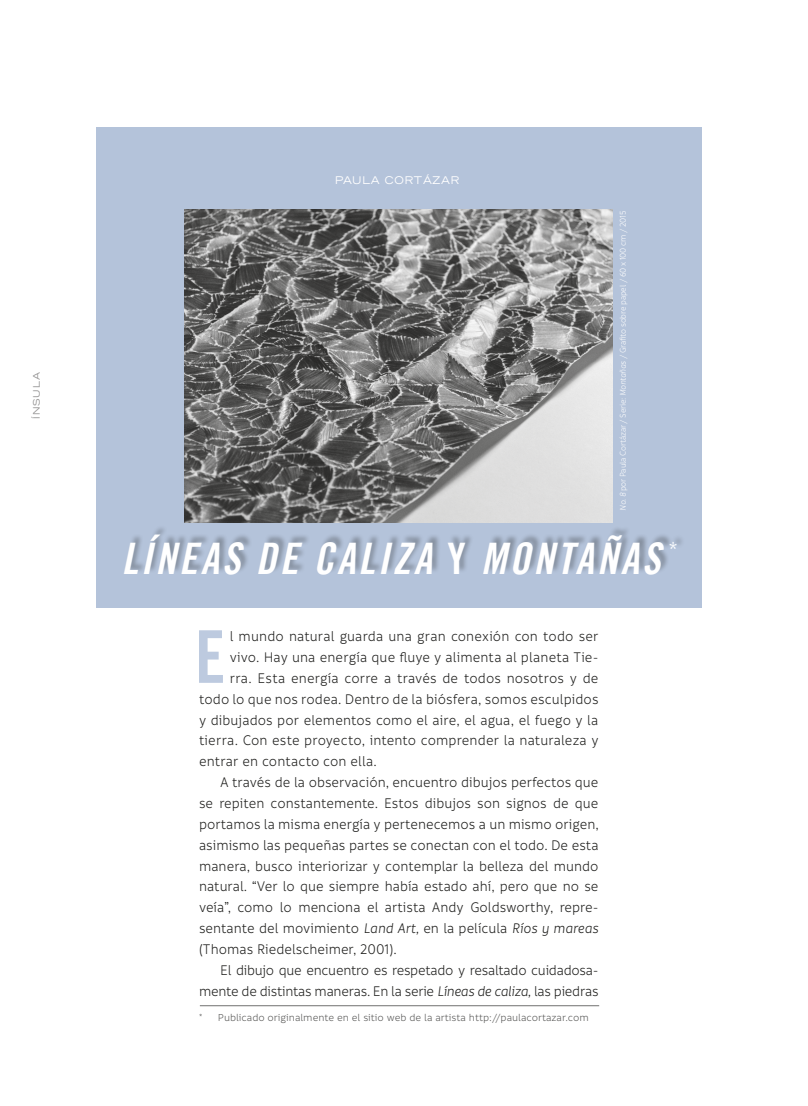
<style>
.page{position:relative;width:808px;height:1106px;background:#fff}
.page>*{position:absolute;margin:0;border:0;box-sizing:border-box;transform-origin:0 0}
.Capitular{font:72.75px "Trade Gothic LT Bold Cond Twenty";color:#bdcadf;scale:.95 1}
.Títulos_poesía{font:43.5px "Trade Gothic LT Bold Cond Twenty Obl";letter-spacing:.075em;color:#fff;scale:.95 1}
.Cuerpo_de_texto_con{font:15px/20.9px "Informative";letter-spacing:-.02em;color:#1d1d1b;text-align:justify;scale:.95 1}
.Capitular-2{font:15px "Informative";letter-spacing:.005em;color:#1d1d1b;scale:.95 1}
.Notas_al_pie{font:10.8px "Informative";letter-spacing:-.005em;color:#575756}
.autores{font:expanded 10.5px "Trade Gothic LT";letter-spacing:.075em;color:#fff;scale:.95 1}
.Pies_de_fotos{font:9px "Informative";letter-spacing:-.03em;color:#fff;scale:.95 1}
.t1{font:expanded 9px "Trade Gothic LT";letter-spacing:.1em;color:#939292}
.s1{font-style:italic}
.s2{font-family:"Trade Gothic LT Bold Cond Twenty"}
</style>
<div class="page">
<div style="left:96px;top:128px;width:606px;height:480px;background:#b4c3da"></div>
<img style="left:185px;top:209px;width:427px;height:313px">
<div style="left:124px;top:525px;width:562px;height:49px;background:#1d1d1b;opacity:.31"></div>
<hr style="left:200px;top:1005px;width:399px;height:1px;background:#70706f">
<p class="t1" style="left:31px;top:419px;width:48px;rotate:-90deg">ÍNSULA</p>
<p class="autores" style="left:335px;top:173px;width:132px">PAULA CORTÁZAR</p>
<p class="Pies_de_fotos" style="left:618px;top:510px;width:317px;rotate:-90deg"><span class="s1">No. 8</span> por Paula Cortázar / Serie: <span class="s1">Montañas</span> / Grafito sobre papel / 60 x 100 cm / 2015</p>
<p class="Títulos_poesía" style="left:122px;top:532px;width:587px">LÍNEAS DE CALIZA <span class="s2">Y</span> MONTAÑAS <sup>*</sup></p>
<p class="Capitular" style="left:195px;top:612px;width:34px">E</p>
<p class="Capitular-2" style="left:230px;top:628px;width:390px">l mundo natural guarda una gran conexión con todo ser</p>
<p class="Capitular-2" style="left:230px;top:649px;width:390px">vivo. Hay una energía que fluye y alimenta al planeta Tie-</p>
<p class="Capitular-2" style="left:230px;top:670px;width:390px">rra. Esta energía corre a través de todos nosotros y de</p>
<p class="Capitular-2" style="left:199px;top:691px;width:422px">todo lo que nos rodea. Dentro de la biósfera, somos esculpidos</p>
<p class="Capitular-2" style="left:199px;top:712px;width:422px">y dibujados por elementos como el aire, el agua, el fuego y la</p>
<p class="Capitular-2" style="left:199px;top:733px;width:422px">tierra. Con este proyecto, intento comprender la naturaleza y</p>
<p class="Capitular-2" style="left:199px;top:753px;width:189px">entrar en contacto con ella.</p>
<p class="Cuerpo_de_texto_con" style="left:199px;top:772px;width:422px;text-indent:21px">A través de la observación, encuentro dibujos perfectos que se repiten constantemente. Estos dibujos son signos de que portamos la misma energía y pertenecemos a un mismo origen, asimismo las pequeñas partes se conectan con el todo. De esta manera, busco interiorizar y contemplar la belleza del mundo natural. “Ver lo que siempre había estado ahí, pero que no se veía”, como lo menciona el artista Andy Goldsworthy, repre&shy;sentante del movimiento <span class="s1">Land Art,</span> en la película <span class="s1">Ríos y mareas </span>(Thomas Riedelscheimer, 2001).</p>
<p class="Cuerpo_de_texto_con" style="left:199px;top:960px;width:422px;text-align:right">El dibujo que encuentro es respetado y resaltado cuidadosa&shy;mente de distintas maneras. En la serie <span class="s1">Líneas de caliza,</span> las piedras</p>
<p class="Notas_al_pie" style="left:199px;top:1011px;width:391px">* Publicado originalmente en el sitio web de la artista http://paulacortazar.com</p>
</div>
